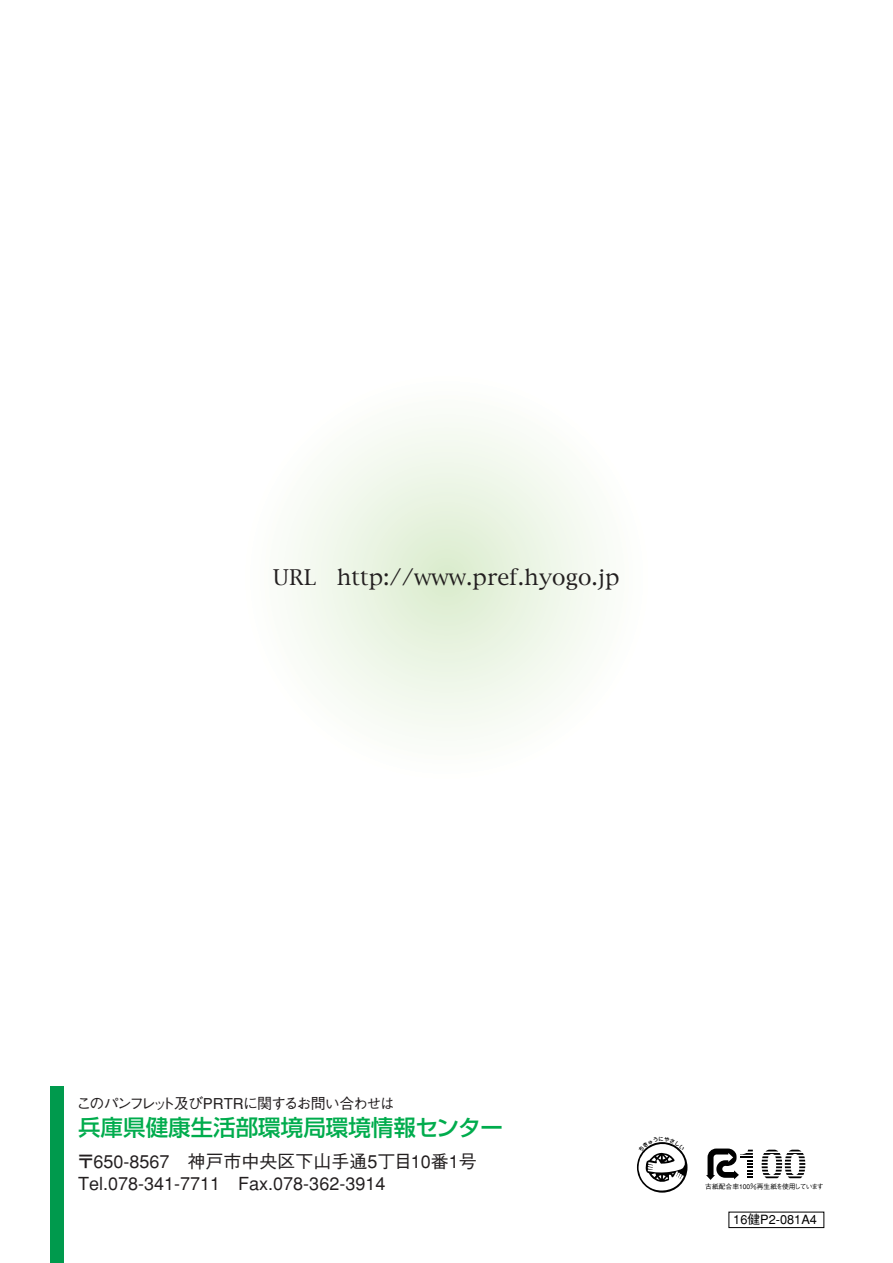
<style>
.page{position:relative;width:893px;height:1263px;background:#fff}
.page>*{position:absolute;margin:0;border:0;box-sizing:border-box;transform-origin:0 0}
.t1{font:500 22.5px "Shin Go";color:#00ac4d}
.t2{font:21px "New York";color:#231f20}
.t3{font:500 18px/21.8px "Gothic BBB";color:#231f20}
.t4{font:500 15px "Gothic BBB";letter-spacing:-.075em;color:#231f20}
.t5{font:500 12.75px "Gothic BBB";color:#000}
.t6{font:500 6.75px "Gothic BBB";color:#000}
</style>
<div class="page">
<svg style="left:235px;top:366px;width:422px;height:422px"></svg>
<div style="left:50px;top:1086px;width:13px;height:177px;background:#009a4d"></div>
<svg style="left:706px;top:1149px;width:46px;height:31px"></svg>
<svg style="left:761px;top:1150px;width:44px;height:28px"></svg>
<div style="left:728px;top:1212px;width:96px;height:16px;border:1px solid #000"></div>
<svg style="left:637px;top:1142px;width:50px;height:51px"></svg>
<p class="t2" style="left:273px;top:564px;width:348px">URL http://www.pref.hyogo.jp</p>
<p class="t4" style="left:76px;top:1097px;width:320px">このパンフレット及びPRTRに関するお問い合わせは</p>
<p class="t1" style="left:78px;top:1119px;width:426px">兵庫県健康生活部環境局環境情報センター</p>
<p class="t3" style="left:77px;top:1153px;width:401px">〒650-8567　神戸市中央区下山手通5丁目10番1号<br>Tel.078-341-7711　Fax.078-362-3914</p>
<p class="t6" style="left:705px;top:1184px;width:120px">古紙配合率100％再生紙を使用しています</p>
<p class="t5" style="left:733px;top:1215px;width:85px">16健P2-081A4</p>
</div>
